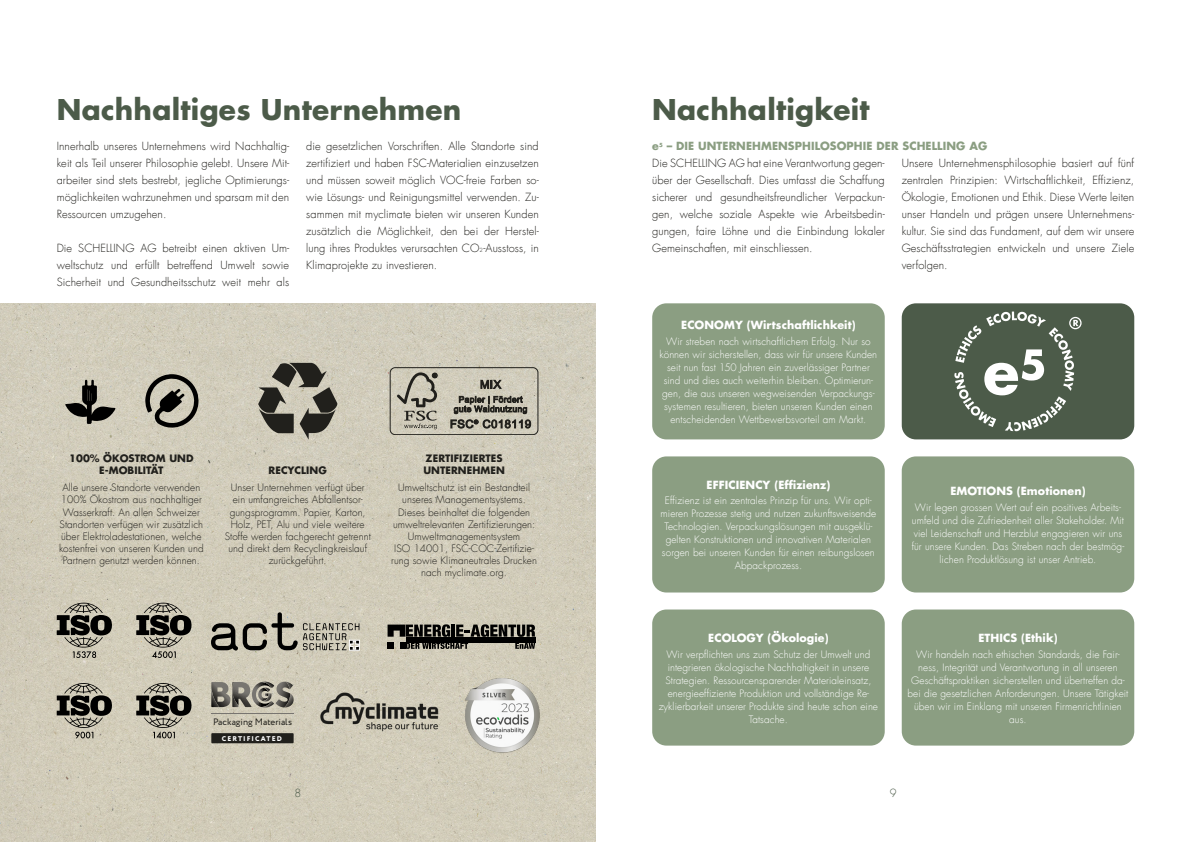
<style>
.page{position:relative;width:1191px;height:842px;background:#fff}
.page>*{position:absolute;margin:0;border:0;box-sizing:border-box;transform-origin:0 0}
.t1{font:700 28px "Futura Com";letter-spacing:.01em;color:#4c5b49}
.t2{font:300 11px/17px "Futura Com";letter-spacing:.01em;color:#21201c;text-align:justify}
.t3{font:700 11px "Futura Com";letter-spacing:.01em;color:#fff}
.t4{font:300 11px "Futura Com";color:#4c5b49}
.t5{font:300 10px/13px "Futura Com";letter-spacing:.01em;color:#fff;text-align:center}
.t6{font:300 10px/12px "Futura Com";letter-spacing:.01em;color:#21201c;text-align:center}
.t7{font:700 10px/12px "Futura Com";letter-spacing:.01em;color:#21201c;text-align:center}
.t8{font:9.3px "Circe";color:#21201c}
.t9{font:800 6.9px "Circe";letter-spacing:.16em;color:#fff}
.s1{font-size:5.5px}
.s2{font-weight:700;color:#8b9e82}
</style>
<div class="page">
<img style="left:0;top:303px;width:595px;height:539px">
<svg style="left:145px;top:374px;width:54px;height:54px;background:#8c897d"></svg>
<div style="left:164px;top:397px;width:9px;height:8px;background:#000"></div>
<div style="left:165px;top:399px;width:9px;height:7px;background:#000"></div>
<div style="left:166px;top:402px;width:7px;height:6px;background:#000"></div>
<svg style="left:65px;top:380px;width:51px;height:44px;background:#848176"></svg>
<div style="left:390px;top:367px;width:148px;height:68px;border:1px solid #21201c;border-radius:5px"></div>
<svg style="left:397px;top:372px;width:40px;height:57px;background:#a9a597"></svg>
<svg style="left:480px;top:379px;width:21px;height:11px"></svg>
<svg style="left:450px;top:396px;width:81px;height:32px;background:#8e8b7f"></svg>
<svg style="left:211px;top:612px;width:149px;height:38px;background:#a19d8f"></svg>
<img style="left:320px;top:688px;width:118px;height:48px">
<svg style="left:57px;top:683px;width:55px;height:55px;background:#888478"></svg>
<svg style="left:136px;top:683px;width:55px;height:55px;background:#888478"></svg>
<svg style="left:57px;top:603px;width:55px;height:55px;background:#878477"></svg>
<svg style="left:136px;top:603px;width:55px;height:55px;background:#878477"></svg>
<hr style="left:211px;top:713px;width:83px;height:1px;background:#787570">
<svg style="left:211px;top:682px;width:83px;height:25px;background:#838076"></svg>
<div style="left:211px;top:733px;width:83px;height:10px;background:#21201c"></div>
<svg style="left:387px;top:643px;width:6px;height:6px"></svg>
<hr style="left:451px;top:625px;width:4px;height:12px;background:#000">
<svg style="left:456px;top:624px;width:79px;height:13px"></svg>
<div style="left:406px;top:637px;width:129px;height:5px;background:#000"></div>
<svg style="left:515px;top:643px;width:20px;height:6px"></svg>
<svg style="left:400px;top:643px;width:68px;height:6px"></svg>
<svg style="left:387px;top:624px;width:63px;height:13px"></svg>
<div style="left:652px;top:303px;width:232px;height:136px;background:#8b9e82;border-radius:14px"></div>
<div style="left:652px;top:456px;width:232px;height:136px;background:#8b9e82;border-radius:14px"></div>
<div style="left:652px;top:609px;width:232px;height:137px;background:#8b9e82;border-radius:14px"></div>
<div style="left:901px;top:456px;width:233px;height:136px;background:#8b9e82;border-radius:14px"></div>
<div style="left:901px;top:609px;width:233px;height:137px;background:#8b9e82;border-radius:14px"></div>
<div style="left:901px;top:303px;width:233px;height:136px;background:#4c5b49;border-radius:14px"></div>
<svg style="left:954px;top:312px;width:127px;height:119px"></svg>
<svg style="left:258px;top:363px;width:79px;height:76px;background:#7f7c71"></svg>
<img style="left:464px;top:678px;width:76px;height:76px">
<h1 class="t1" style="left:57px;top:88px;width:406px">Nachhaltiges Unternehmen</h1>
<p class="t2" style="left:57px;top:138px;width:234px">Innerhalb unseres Unternehmens wird Nachhaltig&shy;keit als Teil unserer Philosophie gelebt. Unsere Mit&shy;arbeiter sind stets bestrebt, jegliche Optimierungs&shy;möglichkeiten wahrzunehmen und sparsam mit den Ressourcen umzugehen.</p>
<p class="t2" style="left:57px;top:240px;width:234px">Die SCHELLING AG betreibt einen aktiven Um&shy;weltschutz und erfüllt betreffend Umwelt sowie Sicherheit und Gesundheitsschutz weit mehr als</p>
<p class="t2" style="left:306px;top:138px;width:234px">die gesetzlichen Vorschriften. Alle Standorte sind zertifiziert und haben FSC-Materialien einzusetzen und müssen soweit möglich VOC-freie Farben so&shy;wie Lösungs- und Reinigungsmittel verwenden. Zu&shy;sammen mit myclimate bieten wir unseren Kunden zusätzlich die Möglichkeit, den bei der Herstel&shy;lung ihres Produktes verursachten CO<span class="s1">2</span>-Ausstoss, in Klimaprojekte zu investieren.</p>
<p class="t7" style="left:69px;top:452px;width:126px">100% ÖKOSTROM UND<br>E-MOBILITÄT</p>
<p class="t6" style="left:59px;top:482px;width:146px">Alle unsere Standorte verwenden 100% Ökostrom aus nachhaltiger Wasserkraft. An allen Schweizer Standorten verfügen wir zusätzlich über Elektroladestationen, welche kostenfrei von unseren Kunden und Partnern genutzt werden können.</p>
<p class="t7" style="left:268px;top:464px;width:60px">RECYCLING</p>
<p class="t6" style="left:225px;top:482px;width:148px">Unser Unternehmen verfügt über ein umfangreiches Abfallentsor&shy;gungsprogramm. Papier, Karton,<br>Holz, PET, Alu und viele weitere<br>Stoffe werden fachgerecht getrennt und direkt dem Recyclingkreislauf zurückgeführt.</p>
<p class="t7" style="left:423px;top:452px;width:83px;text-align:left">ZERTIFIZIERTES<br>UNTERNEHMEN</p>
<p class="t6" style="left:391px;top:482px;width:147px">Umweltschutz ist ein Bestandteil unseres Managementsystems.<br>Dieses beinhaltet die folgenden umweltrelevanten Zertifizierungen:<br>Umweltmanagementsystem<br>ISO 14001, FSC-COC-Zertifizie&shy;rung sowie Klimaneutrales Drucken nach myclimate.org.</p>
<p class="t8" style="left:213px;top:716px;width:80px">Packaging Materials</p>
<p class="t9" style="left:222px;top:734px;width:61px">CERTIFICATED</p>
<h1 class="t1" style="left:652px;top:88px;width:219px">Nachhaltigkeit</h1>
<p class="t2" style="left:652px;top:138px;width:336px;text-align:left"><span class="s2">e</span><sup>5</sup> <span class="s2">– DIE UNTERNEHMENSPHILOSOPHIE DER SCHELLING AG </span>Die SCHELLING AG hat eine Verantwortung gegen-<br>über der Gesellschaft. Dies umfasst die Schaffung<br>sicherer und gesundheitsfreundlicher Verpackun-<br>gen, welche soziale Aspekte wie Arbeitsbedin-<br>gungen, faire Löhne und die Einbindung lokaler<br>Gemeinschaften, mit einschliessen.</p>
<p class="t2" style="left:901px;top:155px;width:234px">Unsere Unternehmensphilosophie basiert auf fünf zentralen Prinzipien: Wirtschaftlichkeit, Effizienz, Ökologie, Emotionen und Ethik. Diese Werte leiten unser Handeln und prägen unsere Unternehmens&shy;kultur. Sie sind das Fundament, auf dem wir unsere Geschäftsstrategien entwickeln und unsere Ziele verfolgen.</p>
<p class="t3" style="left:681px;top:316px;width:176px">ECONOMY (Wirtschaftlichkeit)</p>
<p class="t5" style="left:659px;top:335px;width:219px">Wir streben nach wirtschaftlichem Erfolg. Nur so können wir sicherstellen, dass wir für unsere Kunden seit nun fast 150 Jahren ein zuverlässiger Partner sind und dies auch weiterhin bleiben. Optimierun&shy;gen, die aus unseren wegweisenden Verpackungs&shy;systemen resultieren, bieten unseren Kunden einen entscheidenden Wettbewerbsvorteil am Markt.</p>
<p class="t3" style="left:706px;top:476px;width:125px">EFFICIENCY (Effizienz)</p>
<p class="t5" style="left:660px;top:494px;width:217px">Effizienz ist ein zentrales Prinzip für uns. Wir opti&shy;mieren Prozesse stetig und nutzen zukunftsweisende Technologien. Verpackungslösungen mit ausgeklü&shy;gelten Konstruktionen und innovativen Materialen sorgen bei unseren Kunden für einen reibungslosen Abpackprozess.</p>
<p class="t3" style="left:708px;top:629px;width:122px">ECOLOGY (Ökologie)</p>
<p class="t5" style="left:658px;top:647px;width:221px">Wir verpflichten uns zum Schutz der Umwelt und integrieren ökologische Nachhaltigkeit in unsere Strategien. Ressourcensparender Materialeinsatz, energieeffiziente Produktion und vollständige Re&shy;zyklierbarkeit unserer Produkte sind heute schon eine Tatsache.</p>
<p class="t3" style="left:950px;top:482px;width:137px">EMOTIONS (Emotionen)</p>
<p class="t5" style="left:911px;top:501px;width:214px">Wir legen grossen Wert auf ein positives Arbeits&shy;umfeld und die Zufriedenheit aller Stakeholder. Mit viel Leidenschaft und Herzblut engagieren wir uns für unsere Kunden. Das Streben nach der bestmög&shy;lichen Produktlösung ist unser Antrieb.</p>
<p class="t3" style="left:978px;top:629px;width:81px">ETHICS (Ethik)</p>
<p class="t5" style="left:907px;top:647px;width:222px">Wir handeln nach ethischen Standards, die Fair&shy;ness, Integrität und Verantwortung in all unseren Geschäftspraktiken sicherstellen und übertreffen da&shy;bei die gesetzlichen Anforderungen. Unsere Tätigkeit üben wir im Einklang mit unseren Firmenrichtlinien aus.</p>
<p class="t4" style="left:294px;top:785px;width:8px">8</p>
<p class="t4" style="left:890px;top:785px;width:8px">9</p>
</div>
